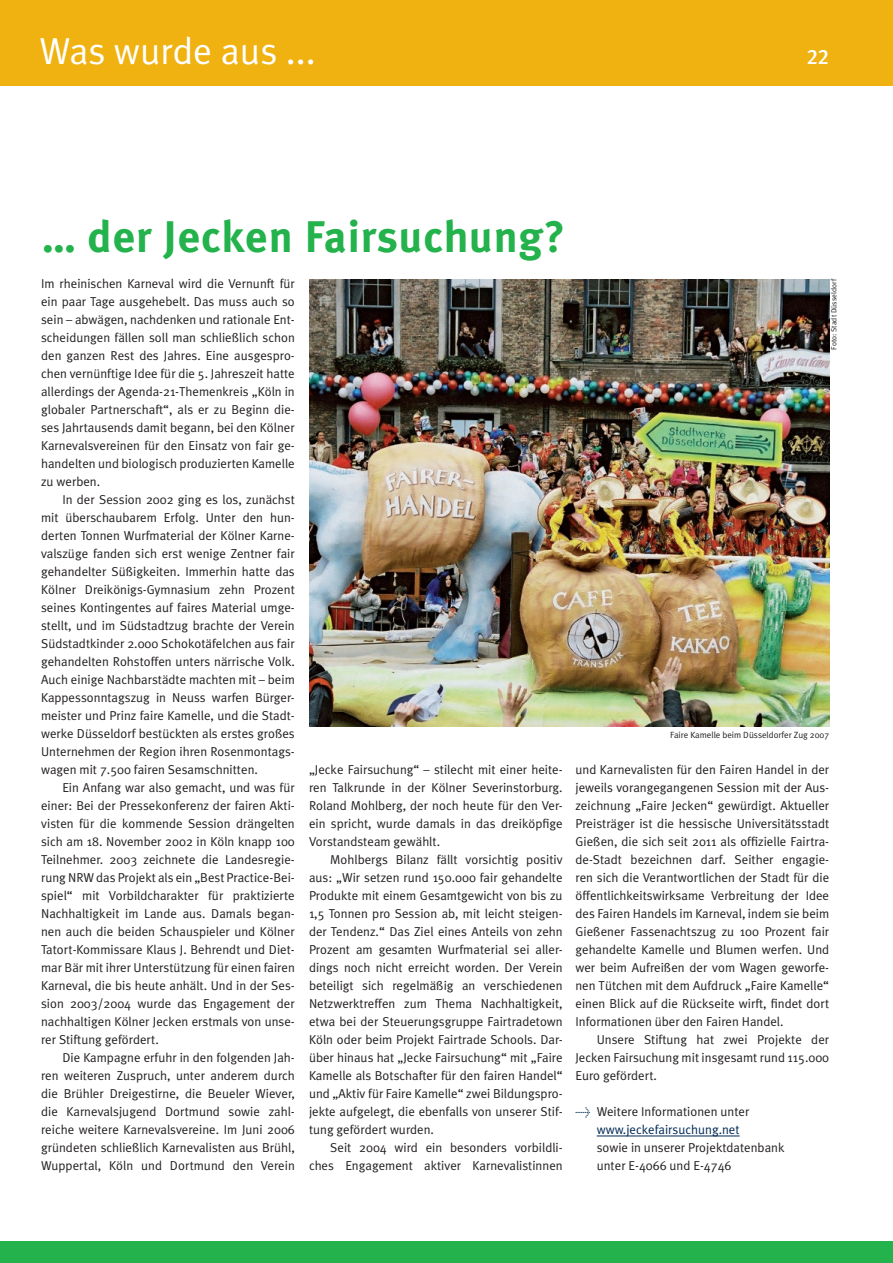
<style>
.page{position:relative;width:893px;height:1263px;background:#fff}
.page>*{position:absolute;margin:0;border:0;box-sizing:border-box;transform-origin:0 0}
.t1{font:700 44.25px "Meta Plus";letter-spacing:.02em;color:#23b24b}
.t2{font:37.5px "Meta Plus Normal";color:#fff}
.t3{font:21px "Meta Plus Medium Caps";color:#fff}
.t4{font:12.9px/18px "Meta Plus Normal";color:#231f20;text-align:justify}
.t5{font:12.9px/18px "Meta Plus Normal";color:#002953}
.t6{font:9px "Meta Plus Normal";color:#231f20}
.t7{font:7.5px "Meta Plus Normal";color:#231f20}
.s1{color:#231f20}
</style>
<div class="page">
<div style="left:0;top:1242px;width:893px;height:21px;background:#23b24b"></div>
<div style="left:0;top:0;width:893px;height:85px;background:#efb211"></div>
<hr style="left:597px;top:1136px;width:143px;height:1px;background:#002953">
<img style="left:309px;top:279px;width:520px;height:447px">
<h2 class="t2" style="left:39px;top:29px;width:278px">Was wurde aus ...</h2>
<h3 class="t3" style="left:807px;top:45px;width:24px">22</h3>
<h1 class="t1" style="left:43px;top:211px;width:524px">… der Jecken Fairsuchung?</h1>
<p class="t4" style="left:41px;top:274px;width:255px">Im rheinischen Karneval wird die Vernunft für ein paar Tage ausgehebelt. Das muss auch so sein – abwägen, nachdenken und rationale Ent&shy;scheidungen fällen soll man schließlich schon den ganzen Rest des Jahres. Eine ausgespro&shy;chen vernünftige Idee für die 5. Jahreszeit hatte allerdings der Agenda-21-Themenkreis „Köln in globaler Partnerschaft“, als er zu Beginn die&shy;ses Jahrtausends damit begann, bei den Kölner Karnevalsvereinen für den Einsatz von fair ge&shy;handelten und biologisch produzierten Kamelle zu werben.</p>
<p class="t4" style="left:41px;top:490px;width:255px;text-indent:21px">In der Session 2002 ging es los, zunächst mit überschaubarem Erfolg. Unter den hun&shy;derten Tonnen Wurfmaterial der Kölner Karne&shy;valszüge fanden sich erst wenige Zentner fair gehandelter Süßigkeiten. Immerhin hatte das Kölner Dreikönigs-Gymnasium zehn Prozent seines Kontingentes auf faires Material umge&shy;stellt, und im Südstadtzug brachte der Verein Südstadtkinder 2.000 Schokotäfelchen aus fair gehandelten Rohstoffen unters närrische Volk.<br>Auch einige Nachbarstädte machten mit – beim Kappessonntagszug in Neuss warfen Bürger&shy;meister und Prinz faire Kamelle, und die Stadt&shy;werke Düsseldorf bestückten als erstes großes Unternehmen der Region ihren Rosenmontags&shy;wagen mit 7.500 fairen Sesamschnitten.</p>
<p class="t4" style="left:41px;top:778px;width:255px;text-indent:21px">Ein Anfang war also gemacht, und was für einer: Bei der Pressekonferenz der fairen Akti&shy;visten für die kommende Session drängelten sich am 18. November 2002 in Köln knapp 100<br>Teilnehmer. 2003 zeichnete die Landesregie&shy;rung NRW das Projekt als ein „Best Practice-Bei&shy;spiel“ mit Vorbildcharakter für praktizierte Nachhaltigkeit im Lande aus. Damals began&shy;nen auch die beiden Schauspieler und Kölner Tatort-Kommissare Klaus J. Behrendt und Diet&shy;mar Bär mit ihrer Unterstützung für einen fairen Karneval, die bis heute anhält. Und in der Ses&shy;sion 2003/2004 wurde das Engagement der nachhaltigen Kölner Jecken erstmals von unse&shy;rer Stiftung gefördert.</p>
<p class="t4" style="left:41px;top:1048px;width:255px;text-indent:21px">Die Kampagne erfuhr in den folgenden Jah&shy;ren weiteren Zuspruch, unter anderem durch die Brühler Dreigestirne, die Beueler Wiever, die Karnevalsjugend Dortmund sowie zahl&shy;reiche weitere Karnevalsvereine. Im Juni 2006 gründeten schließlich Karnevalisten aus Brühl, Wuppertal, Köln und Dortmund den Verein</p>
<p class="t4" style="left:309px;top:760px;width:255px">„Jecke Fairsuchung“ – stilecht mit einer heite&shy;ren Talkrunde in der Kölner Severinstorburg.<br>Roland Mohlberg, der noch heute für den Ver&shy;ein spricht, wurde damals in das dreiköpfige Vorstandsteam gewählt.</p>
<p class="t4" style="left:309px;top:850px;width:255px;text-indent:21px">Mohlbergs Bilanz fällt vorsichtig positiv aus: „Wir setzen rund 150.000 fair gehandelte Produkte mit einem Gesamtgewicht von bis zu 1,5 Tonnen pro Session ab, mit leicht steigen&shy;der Tendenz.“ Das Ziel eines Anteils von zehn Prozent am gesamten Wurfmaterial sei aller&shy;dings noch nicht erreicht worden. Der Verein beteiligt sich regelmäßig an verschiedenen Netz werktreffen zum Thema Nachhaltigkeit, etwa bei der Steuerungsgruppe Fairtradetown Köln oder beim Projekt Fairtrade Schools. Dar&shy;über hinaus hat „Jecke Fairsuchung“ mit „Faire Kamelle als Botschafter für den fairen Handel“ und „Aktiv für Faire Kamelle“ zwei Bildungspro&shy;jekte aufgelegt, die ebenfalls von unserer Stif&shy;tung gefördert wurden.</p>
<p class="t4" style="left:309px;top:1138px;width:255px;text-align:right">Seit 2004 wird ein besonders vorbildli&shy;ches Engagement aktiver Karnevalistinnen</p>
<p class="t7" style="left:830px;top:350px;width:72px;rotate:-90deg">Foto: Stadt Düsseldorf</p>
<p class="t6" style="left:670px;top:729px;width:160px">Faire Kamelle beim Düsseldorfer Zug 2007</p>
<p class="t4" style="left:575px;top:760px;width:255px">und Karnevalisten für den Fairen Handel in der jeweils vorangegangenen Session mit der Aus&shy;zeichnung „Faire Jecken“ gewürdigt. Aktueller Preisträger ist die hessische Universitätsstadt Gießen, die sich seit 2011 als offizielle Fairtra&shy;de-Stadt bezeichnen darf. Seither engagie&shy;ren sich die Verantwortlichen der Stadt für die öffentlichkeitswirksame Verbreitung der Idee des Fairen Handels im Karneval, indem sie beim Gießener Fassenachtszug zu 100 Prozent fair gehandelte Kamelle und Blumen werfen. Und wer beim Aufreißen der vom Wagen geworfe&shy;nen Tütchen mit dem Aufdruck „Faire Kamelle“ einen Blick auf die Rückseite wirft, findet dort Informationen über den Fairen Handel.</p>
<p class="t4" style="left:575px;top:1030px;width:255px;text-indent:21px">Unsere Stiftung hat zwei Projekte der Jecken Fairsuchung mit insgesamt rund 115.000<br>Euro gefördert.</p>
<p class="t5" style="left:597px;top:1102px;width:154px;text-indent:-21px">&gt; <span class="s1">Weitere Informationen unter </span>www.jeckefairsuchung.net</p>
<p class="t4" style="left:597px;top:1138px;width:189px">sowie in unserer Projektdatenbank unter E-4066 und E-4746</p>
</div>
